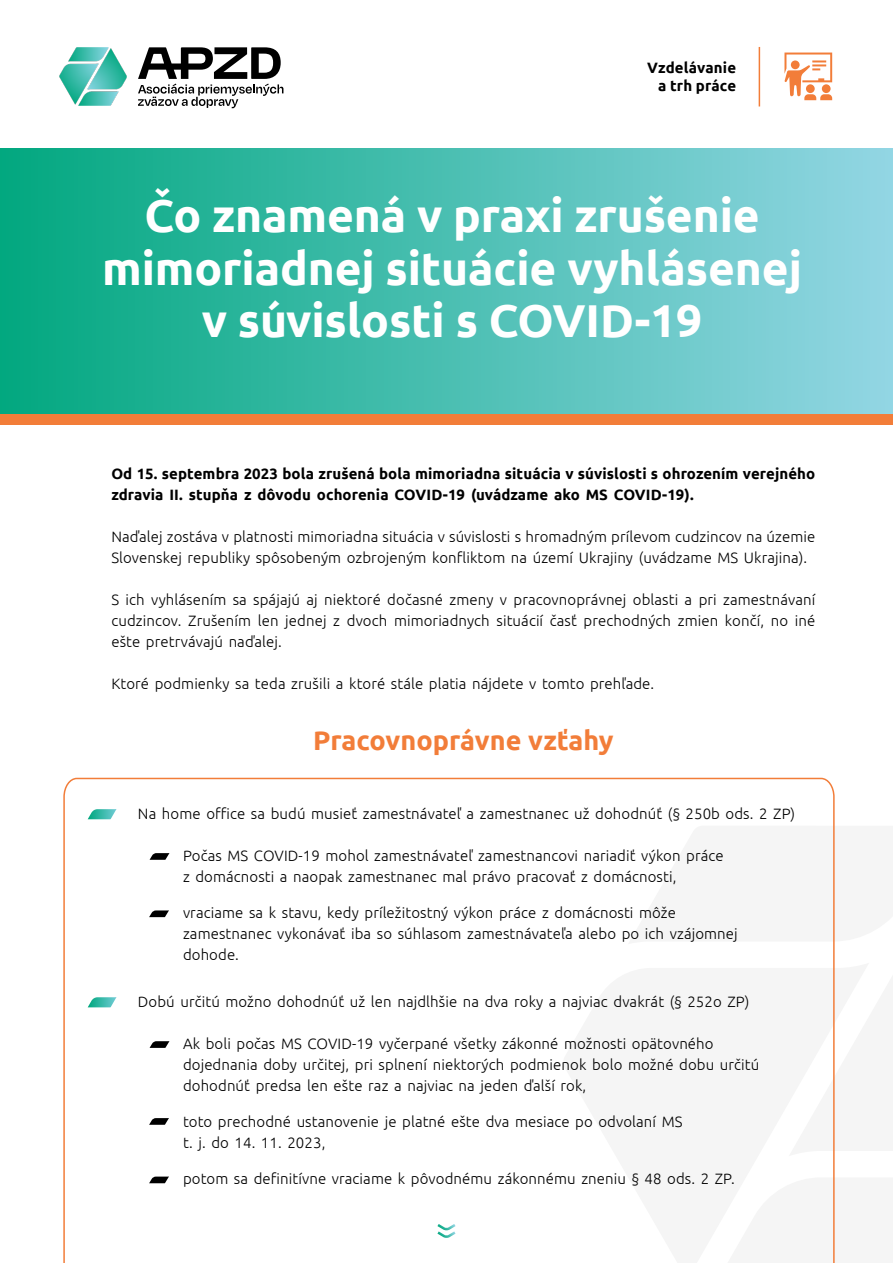
<style>
.page{position:relative;width:893px;height:1263px;background:#fff}
.page>*{position:absolute;margin:0;border:0;box-sizing:border-box;transform-origin:0 0}
.t1{font:700 46.05px/52.5px "Ubuntu";letter-spacing:-.005em;color:#fff;text-align:center}
.t2{font:700 27px "Ubuntu";color:#f27d39}
.t3{font:300 15px/21px "Ubuntu";letter-spacing:.005em;color:#000}
.t4{font:700 15px/18px "Ubuntu";letter-spacing:.005em;color:#000;text-align:right}
</style>
<div class="page">
<div style="left:0;top:149px;width:893px;height:265px;background:linear-gradient(to right,#02a87f,#93d6e4)"></div>
<div style="left:0;top:414px;width:893px;height:10px;background:#f27d39"></div>
<hr style="left:759px;top:47px;width:1px;height:59px;background:#f27d39">
<svg style="left:138px;top:47px;width:145px;height:61px"></svg>
<img style="left:78px;top:91px;width:40px;height:15px">
<img style="left:68px;top:47px;width:40px;height:15px">
<img style="left:88px;top:49px;width:39px;height:40px">
<img style="left:59px;top:64px;width:40px;height:40px">
<svg style="left:784px;top:53px;width:48px;height:47px"></svg>
<svg style="left:63px;top:777px;width:772px;height:486px"></svg>
<p class="t4" style="left:647px;top:60px;width:90px">Vzdelávanie a trh práce</p>
<h1 class="t1" style="left:102px;top:193px;width:701px">Čo znamená v praxi zrušenie mimoriadnej situácie vyhlásenej v súvislosti s COVID-19</h1>
<p class="t4" style="left:111px;top:464px;width:705px;line-height:21px;text-align:left">Od 15. septembra 2023 bola zrušená bola mimoriadna situácia v súvislosti s ohrozením verejného zdravia II. stupňa z dôvodu ochorenia COVID-19 (uvádzame ako MS COVID-19).</p>
<p class="t3" style="left:111px;top:527px;width:705px">Naďalej zostáva v platnosti mimoriadna situácia v súvislosti s hromadným prílevom cudzincov na územie<br>Slovenskej republiky spôsobeným ozbrojeným konfliktom na území Ukrajiny (uvádzame MS Ukrajina).</p>
<p class="t3" style="left:111px;top:590px;width:705px;text-align:justify">S ich vyhlásením sa spájajú aj niektoré dočasné zmeny v pracovnoprávnej oblasti a pri zamestnávaní cudzincov. Zrušením len jednej z dvoch mimoriadnych situácií časť prechodných zmien končí, no iné ešte pretrvávajú naďalej.</p>
<p class="t3" style="left:111px;top:674px;width:544px">Ktoré podmienky sa teda zrušili a ktoré stále platia nájdete v tomto prehľade.</p>
<h2 class="t2" style="left:313px;top:729px;width:302px">Pracovnoprávne vzťahy</h2>
<p class="t3" style="left:138px;top:804px;width:659px">Na home office sa budú musieť zamestnávateľ a zamestnanec už dohodnúť (§ 250b ods. 2 ZP)</p>
<p class="t3" style="left:183px;top:846px;width:542px">Počas MS COVID-19 mohol zamestnávateľ zamestnancovi nariadiť výkon práce z domácnosti a naopak zamestnanec mal právo pracovať z domácnosti,</p>
<p class="t3" style="left:183px;top:903px;width:556px">vraciame sa k stavu, kedy príležitostný výkon práce z domácnosti môže zamestnanec vykonávať iba so súhlasom zamestnávateľa alebo po ich vzájomnej dohode.</p>
<p class="t3" style="left:138px;top:992px;width:613px">Dobú určitú možno dohodnúť už len najdlhšie na dva roky a najviac dvakrát (§ 252o ZP)</p>
<p class="t3" style="left:183px;top:1034px;width:578px">Ak boli počas MS COVID-19 vyčerpané všetky zákonné možnosti opätovného dojednania doby určitej, pri splnení niektorých podmienok bolo možné dobu určitú dohodnúť predsa len ešte raz a najviac na jeden ďalší rok,</p>
<p class="t3" style="left:183px;top:1112px;width:501px">toto prechodné ustanovenie je platné ešte dva mesiace po odvolaní MS t. j. do 14. 11. 2023,</p>
<p class="t3" style="left:183px;top:1169px;width:553px">potom sa definitívne vraciame k pôvodnému zákonnému zneniu § 48 ods. 2 ZP.</p>
</div>
